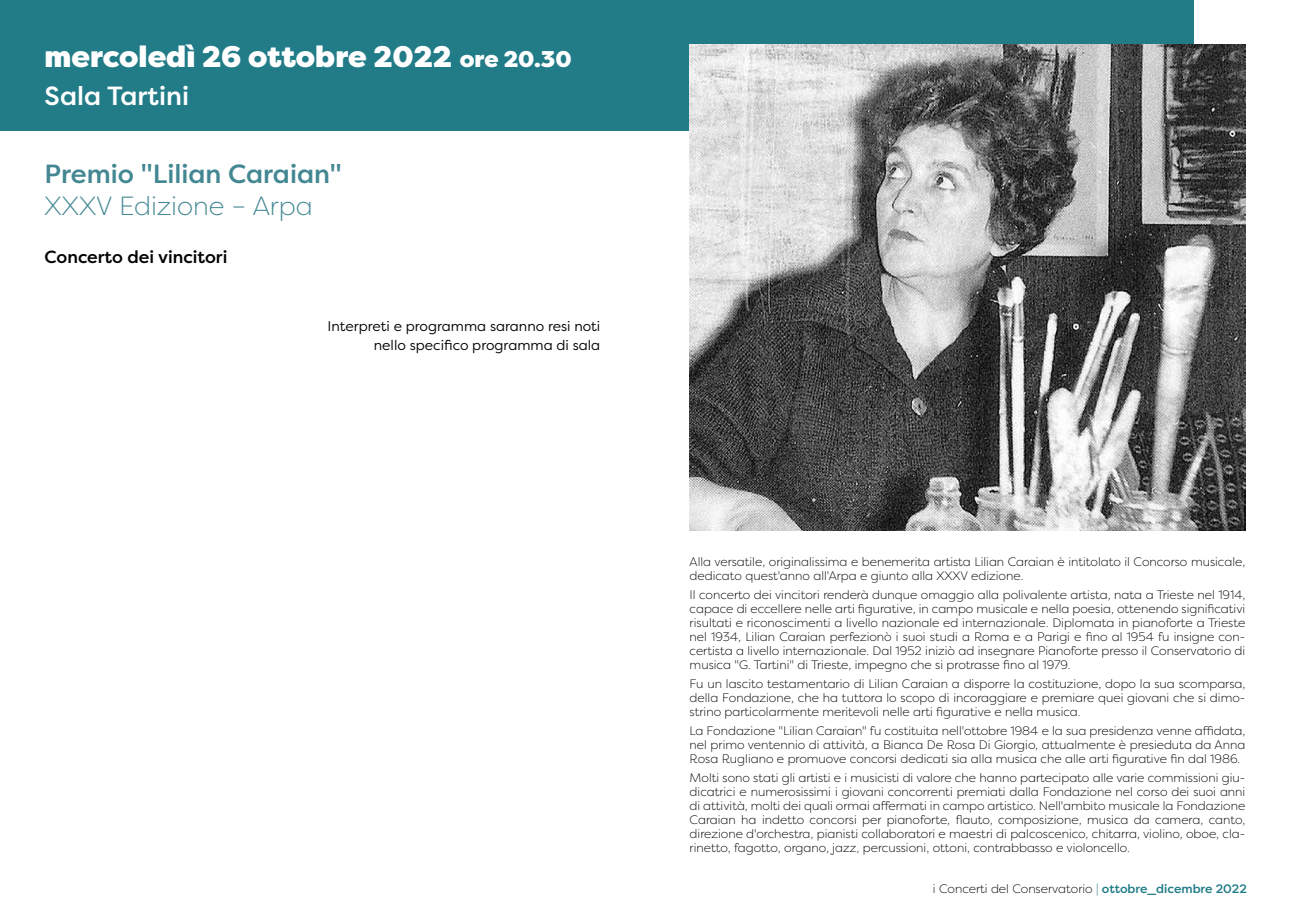
<style>
.page{position:relative;width:1290px;height:918px;background:#fff}
.page>*{position:absolute;margin:0;border:0;box-sizing:border-box;transform-origin:0 0}
.t1{font:900 29.75px "Filson Pro";color:#fff}
.t2{font:500 26.25px "Filson Pro";color:#438792}
.t3{font:300 26.25px "Filson Pro";color:#438792}
.t4{font:500 26.25px "Filson Pro";color:#fff}
.t5{font:500 17.5px "Filson Pro";color:#000}
.t6{font:14px/19.2px "Filson Pro";color:#000;text-align:right}
.t7{font:300 12.25px/14px "Filson Pro";color:#000;text-align:justify}
.s1{font-size:22.75px}
.s2{color:#217c87}
.s3{font-weight:500;color:#217c87}
</style>
<div class="page">
<div style="left:0;top:0;width:1193px;height:130px;background:#217c87"></div>
<img style="left:690px;top:45px;width:555px;height:486px">
<h1 class="t1" style="left:45px;top:38px;width:528px">mercoledì 26 ottobre 2022 <span class="s1">ore 20.30</span></h1>
<h2 class="t4" style="left:45px;top:78px;width:146px">Sala Tartini</h2>
<h2 class="t2" style="left:45px;top:156px;width:298px">Premio "Lilian Caraian"</h2>
<h2 class="t3" style="left:45px;top:189px;width:270px">XXXV Edizione – Arpa</h2>
<h3 class="t5" style="left:45px;top:245px;width:184px">Concerto dei vincitori</h3>
<p class="t6" style="left:328px;top:316px;width:274px">Interpreti e programma saranno resi noti nello specifico programma di sala</p>
<p class="t7" style="left:690px;top:555px;width:557px">Alla versatile, originalissima e benemerita artista Lilian Caraian è intitolato il Concorso musicale, dedicato quest'anno all'Arpa e giunto alla XXXV edizione.</p>
<p class="t7" style="left:690px;top:588px;width:557px">Il concerto dei vincitori renderà dunque omaggio alla polivalente artista, nata a Trieste nel 1914, capace di eccellere nelle arti figurative, in campo musicale e nella poesia, ottenendo significativi risultati e riconoscimenti a livello nazionale ed internazionale. Diplomata in pianoforte a Trieste nel 1934, Lilian Caraian perfezionò i suoi studi a Roma e a Parigi e fino al 1954 fu insigne con&shy;certista a livello internazionale. Dal 1952 iniziò ad insegnare Pianoforte presso il Conservatorio di musica "G. Tartini" di Trieste, impegno che si protrasse fino al 1979.</p>
<p class="t7" style="left:690px;top:677px;width:557px">Fu un lascito testamentario di Lilian Caraian a disporre la costituzione, dopo la sua scomparsa, della Fondazione, che ha tuttora lo scopo di incoraggiare e premiare quei giovani che si dimo&shy;strino particolarmente meritevoli nelle arti figurative e nella musica.</p>
<p class="t7" style="left:690px;top:724px;width:557px">La Fondazione "Lilian Caraian" fu costituita nell'ottobre 1984 e la sua presidenza venne affidata, nel primo ventennio di attività, a Bianca De Rosa Di Giorgio, attualmente è presieduta da Anna Rosa Rugliano e promuove concorsi dedicati sia alla musica che alle arti figurative fin dal 1986.</p>
<p class="t7" style="left:690px;top:771px;width:557px">Molti sono stati gli artisti e i musicisti di valore che hanno partecipato alle varie commissioni giu&shy;dicatrici e numerosissimi i giovani concorrenti premiati dalla Fondazione nel corso dei suoi anni di attività, molti dei quali ormai affermati in campo artistico. Nell'ambito musicale la Fondazione Caraian ha indetto concorsi per pianoforte, flauto, composizione, musica da camera, canto, direzione d'orchestra, pianisti collaboratori e maestri di palcoscenico, chitarra, violino, oboe, cla&shy;rinetto, fagotto, organo, jazz, percussioni, ottoni, contrabbasso e violoncello.</p>
<p class="t7" style="left:933px;top:882px;width:316px">i Concerti del Conservatorio <span class="s2">|</span> <span class="s3">ottobre_dicembre 2022</span></p>
</div>
